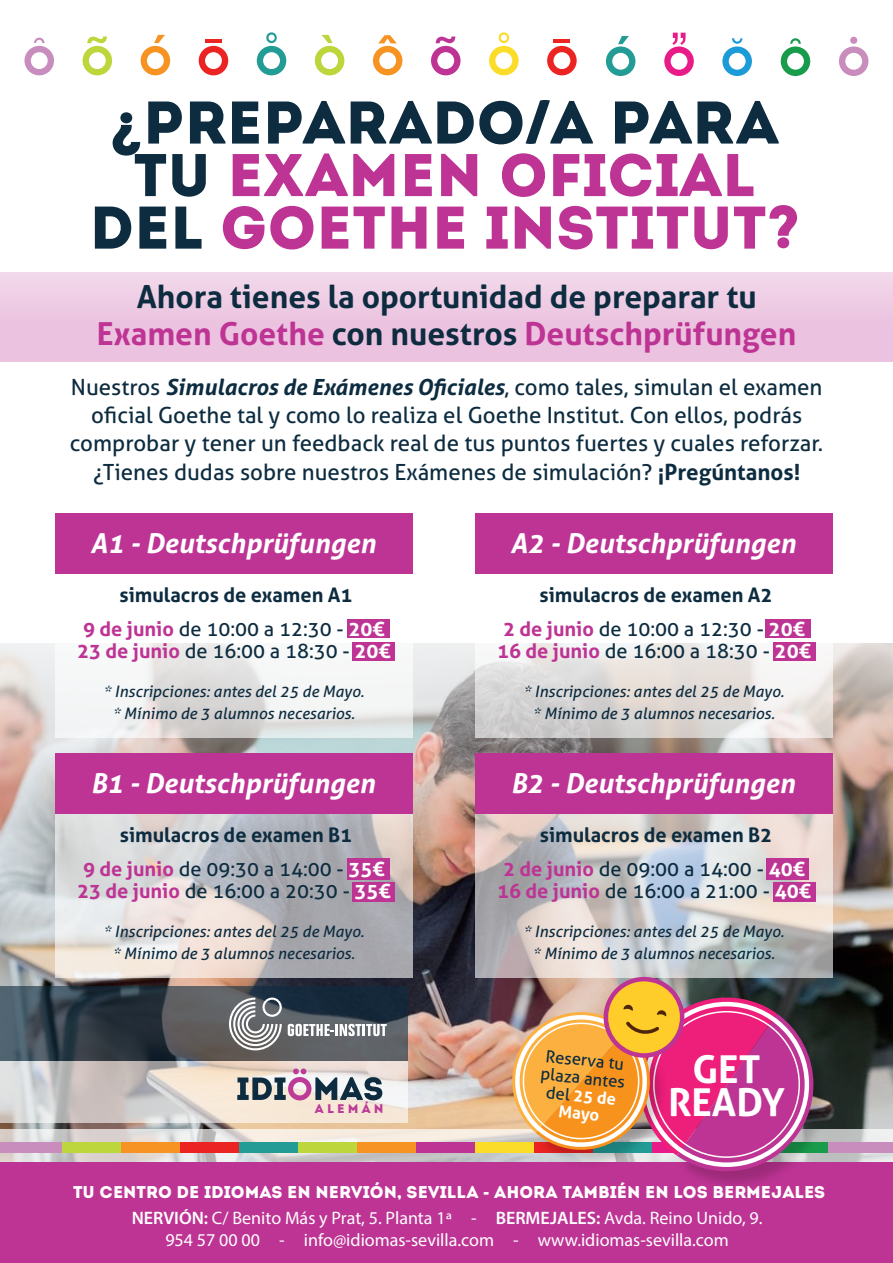
<style>
.page{position:relative;width:893px;height:1263px;background:#fff}
.page>*{position:absolute;margin:0;border:0;box-sizing:border-box;transform-origin:0 0}
.t1{font:60.15px/52.5px "Intro";color:#be3494;text-align:center}
.t2{font:700 38.55px/32.7px "Aller";color:#fff;text-align:center}
.t3{font:700 31.8px/36.9px "Aller";color:#0d2c40;text-align:center}
.t4{font:italic 700 27.45px "Aller";color:#fff}
.t5{font:22.35px/28.3px "Aller";color:#0d2c40;text-align:center}
.t6{font:700 19.95px/33.8px "Aller";color:#0d2c40;text-align:center}
.t7{font:19.95px "Aller";color:#0d2c40}
.t8{font:18px/21.6px "Myriad Pro";color:#fff;text-align:center}
.t9{font:17.1px "Intro";color:#fff}
.t10{font:16.65px/17.9px "Aller";color:#0d2c40;text-align:center}
.t11{font:italic 15.75px/22px "Aller";color:#0d2c40;text-align:center}
.t12{font:12.45px "Intro";letter-spacing:.255em;color:#bc3b96}
.s1{color:#0d2c40}
.s2{font-family:"Aller Display";color:#0d2c40}
.s3{color:#be3494}
.s4{font-weight:700;font-style:italic}
.s5{font-weight:700}
.s6{font-weight:400}
.s7{color:#fff}
.s8{font-weight:700;color:#be3494}
.s9{font-weight:700;color:#fff}
.s10{font-family:"Aller Display"}
.s11{font-weight:600}
</style>
<div class="page">
<img style="left:0;top:838px;width:893px;height:291px">
<svg style="left:0;top:1129px;width:893px;height:33px;background:#dcd6d1"></svg>
<div style="left:0;top:272px;width:893px;height:89px;background:#ebc2df"></div>
<svg style="left:0;top:519px;width:893px;height:319px"></svg>
<div style="left:56px;top:513px;width:357px;height:61px;background:#be3494"></div>
<svg style="left:56px;top:574px;width:357px;height:164px"></svg>
<div style="left:0;top:272px;width:893px;height:31px;background:#f0d3e8"></div>
<svg style="left:373px;top:35px;width:29px;height:40px"></svg>
<svg style="left:431px;top:37px;width:29px;height:38px"></svg>
<svg style="left:489px;top:32px;width:30px;height:43px"></svg>
<svg style="left:547px;top:46px;width:30px;height:29px"></svg>
<hr style="left:553px;top:39px;width:17px;height:4px;background:#ec2323">
<svg style="left:722px;top:38px;width:30px;height:38px"></svg>
<svg style="left:606px;top:36px;width:29px;height:40px"></svg>
<svg style="left:664px;top:33px;width:30px;height:43px"></svg>
<svg style="left:781px;top:38px;width:29px;height:38px"></svg>
<svg style="left:839px;top:46px;width:29px;height:30px"></svg>
<div style="left:850px;top:37px;width:7px;height:7px;background:#c88dbd;border-radius:50%"></div>
<svg style="left:315px;top:35px;width:29px;height:40px"></svg>
<svg style="left:83px;top:37px;width:29px;height:38px"></svg>
<svg style="left:199px;top:46px;width:29px;height:29px"></svg>
<svg style="left:257px;top:32px;width:29px;height:43px"></svg>
<hr style="left:205px;top:39px;width:17px;height:4px;background:#ec2323">
<svg style="left:141px;top:35px;width:29px;height:40px"></svg>
<svg style="left:24px;top:38px;width:30px;height:37px"></svg>
<div style="left:0;top:1162px;width:893px;height:101px;background:#be3494"></div>
<div style="left:239px;top:1142px;width:59px;height:10px;background:#239c96"></div>
<div style="left:298px;top:1142px;width:59px;height:10px;background:#bdd63b"></div>
<div style="left:357px;top:1142px;width:59px;height:10px;background:#f69323"></div>
<div style="left:416px;top:1142px;width:59px;height:10px;background:#be3494"></div>
<div style="left:475px;top:1142px;width:59px;height:10px;background:#fbdc29"></div>
<div style="left:828px;top:1142px;width:65px;height:10px;background:#c88dbd"></div>
<div style="left:0;top:1142px;width:62px;height:10px;background:#c88dbd"></div>
<div style="left:62px;top:1142px;width:59px;height:10px;background:#bdd63b"></div>
<div style="left:121px;top:1142px;width:59px;height:10px;background:#f69323"></div>
<div style="left:180px;top:1142px;width:59px;height:10px;background:#ec2323"></div>
<div style="left:476px;top:513px;width:357px;height:61px;background:#be3494"></div>
<svg style="left:476px;top:574px;width:357px;height:164px"></svg>
<div style="left:56px;top:753px;width:357px;height:61px;background:#be3494"></div>
<svg style="left:56px;top:814px;width:357px;height:164px;background:#cac7c8"></svg>
<div style="left:476px;top:753px;width:357px;height:61px;background:#be3494"></div>
<svg style="left:476px;top:814px;width:357px;height:164px;background:#cdcaca"></svg>
<svg style="left:0;top:987px;width:408px;height:74px;background:#3e4750"></svg>
<svg style="left:0;top:1061px;width:408px;height:61px;background:#ddd5ce"></svg>
<img style="left:689px;top:1011px;width:146px;height:173px">
<img style="left:510px;top:977px;width:303px;height:194px">
<div style="left:347px;top:619px;width:43px;height:19px;background:#be3494"></div>
<div style="left:352px;top:642px;width:43px;height:19px;background:#be3494"></div>
<div style="left:765px;top:619px;width:46px;height:19px;background:#be3494"></div>
<div style="left:773px;top:642px;width:43px;height:19px;background:#be3494"></div>
<div style="left:347px;top:859px;width:43px;height:21px;background:#be3494"></div>
<div style="left:352px;top:882px;width:43px;height:20px;background:#be3494"></div>
<div style="left:766px;top:859px;width:43px;height:21px;background:#be3494"></div>
<div style="left:773px;top:882px;width:43px;height:20px;background:#be3494"></div>
<svg style="left:288px;top:1024px;width:99px;height:12px"></svg>
<svg style="left:229px;top:997px;width:53px;height:53px"></svg>
<svg style="left:237px;top:1068px;width:145px;height:32px"></svg>
<h1 class="t1" style="left:90px;top:96px;width:712px"><span class="s1">¿PREPARADO</span><span class="s2">/</span><span class="s1">A PARA<br>TU</span> EXAMEN OFICIAL<br><span class="s1">DEL</span> GOETHE INSTITUT?</h1>
<h3 class="t3" style="left:97px;top:278px;width:701px">Ahora tienes la oportunidad de preparar tu<br><span class="s3">Examen Goethe</span> con nuestros <span class="s3">Deutschprüfungen</span></h3>
<p class="t5" style="left:70px;top:373px;width:755px">Nuestros <span class="s4">Simulacros de Exámenes Oficiales</span>, como tales, simulan el examen oficial Goethe tal y como lo realiza el Goethe Institut. Con ellos, podrás comprobar y tener un feedback real de tus puntos fuertes y cuales reforzar. ¿Tienes dudas sobre nuestros Exámenes de simulación? <span class="s5">¡Pregúntanos!</span></p>
<p class="t4" style="left:90px;top:526px;width:287px">A1 - Deutschprüfungen</p>
<p class="t4" style="left:510px;top:526px;width:287px">A2 - Deutschprüfungen</p>
<p class="t6" style="left:83px;top:578px;width:303px">simulacros de examen A1<br><span class="s3">9 de junio</span> <span class="s6">de 10:00 a 12:30 -</span> <span class="s7">20€</span></p>
<p class="t7" style="left:77px;top:638px;width:315px"><span class="s8">23 de junio</span> de 16:00 a 18:30 - <span class="s9">20€</span></p>
<p class="t11" style="left:104px;top:680px;width:262px">* Inscripciones: antes del 25 de Mayo. * Mínimo de 3 alumnos necesarios.</p>
<p class="t6" style="left:503px;top:578px;width:303px">simulacros de examen A2<br><span class="s3">2 de junio</span> <span class="s6">de 10:00 a 12:30 -</span> <span class="s7">20€</span></p>
<p class="t7" style="left:497px;top:638px;width:315px"><span class="s8">16 de junio</span> de 16:00 a 18:30 - <span class="s9">20€</span></p>
<p class="t11" style="left:524px;top:680px;width:262px">* Inscripciones: antes del 25 de Mayo. * Mínimo de 3 alumnos necesarios.</p>
<p class="t4" style="left:91px;top:766px;width:286px">B1 - Deutschprüfungen</p>
<p class="t4" style="left:511px;top:766px;width:286px">B2 - Deutschprüfungen</p>
<p class="t6" style="left:83px;top:818px;width:303px">simulacros de examen B1<br><span class="s3">9 de junio</span> <span class="s6">de 09:30 a 14:00 -</span> <span class="s7">35€</span></p>
<p class="t7" style="left:77px;top:878px;width:315px"><span class="s8">23 de junio</span> de 16:00 a 20:30 - <span class="s9">35€</span></p>
<p class="t11" style="left:104px;top:920px;width:262px">* Inscripciones: antes del 25 de Mayo. * Mínimo de 3 alumnos necesarios.</p>
<p class="t12" style="left:315px;top:1101px;width:70px">ALEMÁN</p>
<p class="t6" style="left:503px;top:818px;width:303px">simulacros de examen B2<br><span class="s3">2 de junio</span> <span class="s6">de 09:00 a 14:00 -</span> <span class="s7">40€</span></p>
<p class="t7" style="left:497px;top:878px;width:315px"><span class="s8">16 de junio</span> de 16:00 a 21:00 - <span class="s9">40€</span></p>
<p class="t11" style="left:524px;top:920px;width:262px">* Inscripciones: antes del 25 de Mayo. * Mínimo de 3 alumnos necesarios.</p>
<p class="t10" style="left:544px;top:1046px;width:86px;rotate:6deg">Reserva tu plaza antes del <span class="s9">25 de<br>Mayo</span></p>
<h2 class="t2" style="left:668px;top:1053px;width:119px">GET<br>READY</h2>
<p class="t9" style="left:73px;top:1182px;width:754px">TU CENTRO DE IDIOMAS EN NERVIÓN, SEVILLA <span class="s10">-</span> AHORA TAMBIÉN EN LOS BERMEJALES</p>
<p class="t8" style="left:132px;top:1207px;width:632px"><span class="s11">NERVIÓN:</span> C/ Benito Más y Prat, 5. Planta 1ª - <span class="s11">BERMEJALES:</span> Avda. Reino Unido, 9.<br>954 57 00 00 - info@idiomas-sevilla.com - www.idiomas-sevilla.com</p>
</div>
